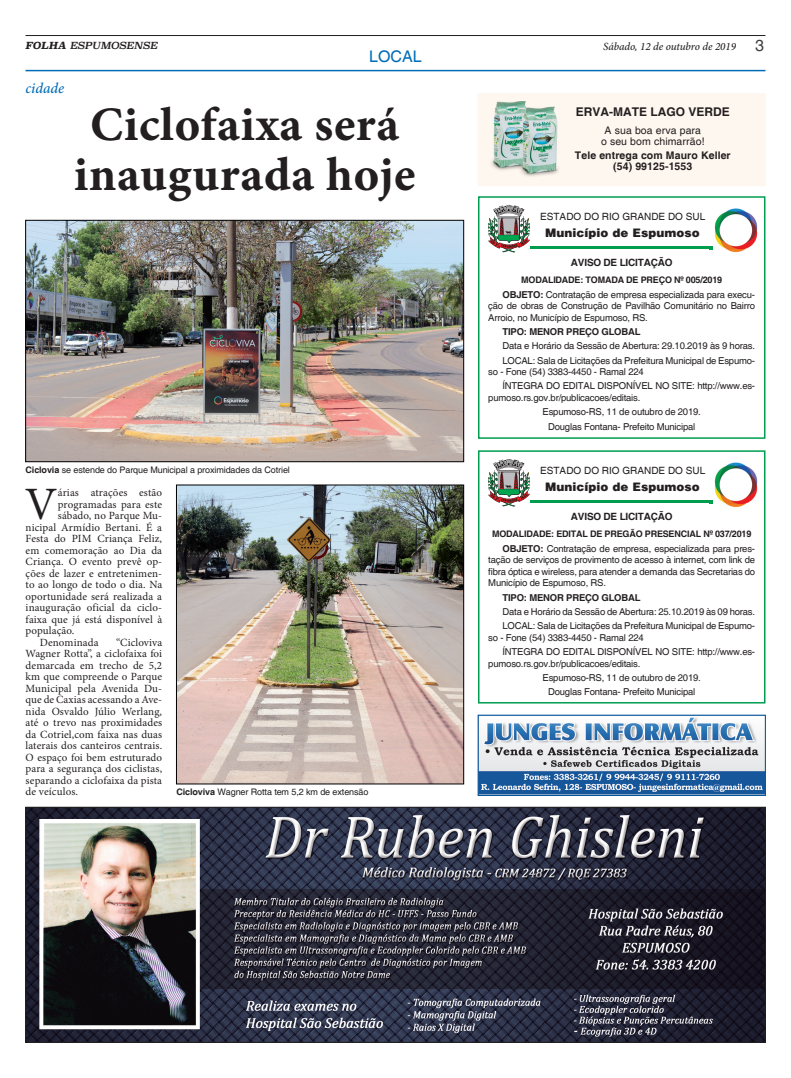
<style>
.page{position:relative;width:791px;height:1078px;background:#fff}
.page>*{position:absolute;margin:0;border:0;box-sizing:border-box;transform-origin:0 0}
.t1{font:48px/50px "Minion Pro Bold Capt";letter-spacing:.01em;color:#231f20;text-align:center}
.t2{font:46.4px "Minion Pro";color:#231f20}
.t3{font:16px "Helvetica";color:#006bb6}
.t4{font:italic 500 15px "Minion Pro";letter-spacing:-.005em;color:#006bb6}
.t5{font:900 12px "Helvetica";color:#231f20}
.t6{font:700 12px "Helvetica";color:#231f20}
.t7{font:11px/11.5px "Minion Pro";letter-spacing:.01em;color:#231f20;text-align:justify}
.t8{font:italic 500 11px "Minion Pro";letter-spacing:-.005em;color:#231f20}
.t9{font:700 10.5px/11px "Helvetica";letter-spacing:.01em;color:#231f20;text-align:center}
.t10{font:10.5px/11px "Helvetica";letter-spacing:.01em;color:#231f20;text-align:center}
.t11{font:10px "Helvetica";color:#231f20}
.t12{font:700 10px "Helvetica";letter-spacing:-.02em;color:#231f20}
.t13{font:italic 9.7px "Superclarendon Rg";color:#231f20}
.t14{font:9.5px/11.5px "Helvetica";letter-spacing:-.02em;color:#231f20}
.t15{font:700 9.5px "Helvetica";letter-spacing:-.02em;color:#231f20}
.t16{font:9px "Helvetica";letter-spacing:-.01em;color:#231f20}
.t17{font:700 9px "Helvetica";letter-spacing:-.02em;color:#231f20}
.s1{font-weight:700}
.s2{font-family:"Helvetica";font-weight:400;font-style:normal;font-size:16px;color:#3e3e3f}
</style>
<div class="page">
<hr style="left:26px;top:35px;width:739px;height:1px;background:#231f20">
<hr style="left:26px;top:70px;width:739px;height:1px;background:#006bb6">
<img style="left:28px;top:809px;width:735px;height:231px">
<div style="left:26px;top:807px;width:739px;height:235px;border:1px solid #231f20"></div>
<img style="left:480px;top:717px;width:283px;height:76px">
<div style="left:478px;top:715px;width:287px;height:80px;border:1px solid #01569b"></div>
<div style="left:478px;top:196px;width:287px;height:243px;border:2px solid #009d4e"></div>
<div style="left:478px;top:450px;width:287px;height:253px;border:2px solid #009d4e"></div>
<svg style="left:488px;top:205px;width:43px;height:47px"></svg>
<svg style="left:488px;top:459px;width:43px;height:47px"></svg>
<hr style="left:531px;top:246px;width:181px;height:3px;background:#009d4e">
<hr style="left:531px;top:500px;width:181px;height:3px;background:#009d4e">
<img style="left:710px;top:208px;width:48px;height:45px">
<img style="left:710px;top:462px;width:48px;height:45px">
<div style="left:478px;top:94px;width:287px;height:91px;background:#fef7f0"></div>
<div style="left:478px;top:94px;width:287px;height:92px;border:1px solid #fef7f0"></div>
<img style="left:491px;top:101px;width:35px;height:70px">
<img style="left:522px;top:107px;width:37px;height:70px">
<img style="left:517px;top:107px;width:15px;height:65px">
<img style="left:28px;top:222px;width:434px;height:238px">
<div style="left:26px;top:220px;width:438px;height:242px;border:1px solid #000"></div>
<img style="left:178px;top:487px;width:284px;height:295px">
<div style="left:176px;top:485px;width:288px;height:299px;border:1px solid #000"></div>
<p class="t13" style="left:25px;top:39px;width:134px"><span class="s1">FOLHA</span> ESPUMOSENSE</p>
<p class="t8" style="left:603px;top:38px;width:162px">Sábado, 12 de outubro de 2019 <span class="s2">3</span></p>
<h3 class="t3" style="left:369px;top:47px;width:54px">LOCAL</h3>
<h3 class="t4" style="left:26px;top:78px;width:40px">cidade</h3>
<h1 class="t1" style="left:74px;top:102px;width:343px">Ciclofaixa será inaugurada hoje</h1>
<p class="t16" style="left:26px;top:464px;width:266px"><span class="s1">Ciclovia</span> se estende do Parque Municipal a proximidades da Cotriel</p>
<h2 class="t2" style="left:25px;top:473px;width:34px">V</h2>
<p class="t7" style="left:58px;top:487px;width:106px">árias atrações estão</p>
<p class="t7" style="left:58px;top:498px;width:106px">programadas para este</p>
<p class="t7" style="left:58px;top:510px;width:106px">sábado, no Parque Mu-</p>
<p class="t7" style="left:26px;top:521px;width:138px">nicipal Armídio Bertani. É a</p>
<p class="t7" style="left:26px;top:533px;width:138px">Festa do PIM Criança Feliz,</p>
<p class="t7" style="left:26px;top:544px;width:138px">em comemoração ao Dia da</p>
<p class="t7" style="left:26px;top:556px;width:138px">Criança. O evento prevê op-</p>
<p class="t7" style="left:26px;top:567px;width:138px">ções de lazer e entretenimen-</p>
<p class="t7" style="left:26px;top:579px;width:138px">to ao longo de todo o dia. Na</p>
<p class="t7" style="left:26px;top:590px;width:138px">oportunidade será realizada a</p>
<p class="t7" style="left:26px;top:602px;width:138px">inauguração oficial da ciclo-</p>
<p class="t7" style="left:26px;top:613px;width:138px">faixa que já está disponível à</p>
<p class="t7" style="left:26px;top:625px;width:50px">população.</p>
<p class="t7" style="left:40px;top:636px;width:60px">Denominada</p>
<p class="t7" style="left:26px;top:636px;width:138px;text-indent:91px">“Cicloviva Wagner Rotta”, a ciclofaixa foi demarcada em trecho de 5,2 km que compreende o Parque Municipal pela Avenida Du&shy;que de Caxias acessando a Ave&shy;nida Osvaldo Júlio Werlang, até o trevo nas proximidades da Cotriel,com faixa nas duas laterais dos canteiros centrais.<br>O espaço foi bem estruturado para a segurança dos ciclistas, separando a ciclofaixa da pista de veículos.</p>
<p class="t16" style="left:176px;top:786px;width:194px"><span class="s1">Cicloviva</span> Wagner Rotta tem 5,2 km de extensão</p>
<p class="t6" style="left:576px;top:104px;width:156px">ERVA-MATE LAGO VERDE</p>
<p class="t10" style="left:601px;top:125px;width:105px">A sua boa erva para o seu bom chimarrão!</p>
<p class="t9" style="left:575px;top:150px;width:157px">Tele entrega com Mauro Keller (54) 99125-1553</p>
<p class="t11" style="left:540px;top:210px;width:167px">ESTADO DO RIO GRANDE DO SUL</p>
<p class="t5" style="left:545px;top:225px;width:156px">Município de Espumoso</p>
<p class="t12" style="left:571px;top:256px;width:103px">AVISO DE LICITAÇÃO</p>
<p class="t17" style="left:521px;top:274px;width:202px">MODALIDADE: TOMADA DE PREÇO Nº 005/2019</p>
<p class="t14" style="left:488px;top:289px;width:268px;text-align:justify;text-indent:14px"><span class="s1">OBJETO:</span> Contratação de empresa especializada para execu&shy;ção de obras de Construção de Pavilhão Comunitário no Bairro Arroio, no Município de Espumoso, RS.</p>
<p class="t15" style="left:502px;top:326px;width:140px">TIPO: MENOR PREÇO GLOBAL</p>
<p class="t14" style="left:502px;top:339px;width:254px;line-height:14.3px">Data e Horário da Sessão de Abertura: 29.10.2019 às 9 horas.<br>LOCAL: Sala de Licitações da Prefeitura Municipal de Espumo-</p>
<p class="t14" style="left:502px;top:365px;width:254px;line-height:14.3px;text-indent:-14px">so - Fone (54) 3383-4450 - Ramal 224<br>ÍNTEGRA DO EDITAL DISPONÍVEL NO SITE: http://www.es-</p>
<p class="t14" style="left:488px;top:392px;width:154px">pumoso.rs.gov.br/publicacoes/editais.</p>
<p class="t14" style="left:542px;top:406px;width:160px">Espumoso-RS, 11 de outubro de 2019.</p>
<p class="t14" style="left:548px;top:421px;width:149px">Douglas Fontana- Prefeito Municipal</p>
<p class="t11" style="left:540px;top:464px;width:167px">ESTADO DO RIO GRANDE DO SUL</p>
<p class="t5" style="left:545px;top:479px;width:156px">Município de Espumoso</p>
<p class="t12" style="left:571px;top:510px;width:103px">AVISO DE LICITAÇÃO</p>
<p class="t17" style="left:492px;top:528px;width:261px">MODALIDADE: EDITAL DE PREGÃO PRESENCIAL Nº 037/2019</p>
<p class="t14" style="left:488px;top:542px;width:268px;text-align:justify;text-indent:14px"><span class="s1">OBJETO:</span> Contratação de empresa, especializada para pres&shy;tação de serviços de provimento de acesso à internet, com link de fibra óptica e wireless, para atender a demanda das Secretarias do Município de Espumoso, RS.</p>
<p class="t15" style="left:502px;top:591px;width:140px">TIPO: MENOR PREÇO GLOBAL</p>
<p class="t14" style="left:502px;top:604px;width:254px;line-height:14.3px">Data e Horário da Sessão de Abertura: 25.10.2019 às 09 horas.<br>LOCAL: Sala de Licitações da Prefeitura Municipal de Espumo-</p>
<p class="t14" style="left:502px;top:630px;width:254px;line-height:14.3px;text-indent:-14px">so - Fone (54) 3383-4450 - Ramal 224<br>ÍNTEGRA DO EDITAL DISPONÍVEL NO SITE: http://www.es-</p>
<p class="t14" style="left:488px;top:657px;width:154px">pumoso.rs.gov.br/publicacoes/editais.</p>
<p class="t14" style="left:542px;top:672px;width:160px">Espumoso-RS, 11 de outubro de 2019.</p>
<p class="t14" style="left:548px;top:686px;width:149px">Douglas Fontana- Prefeito Municipal</p>
</div>
